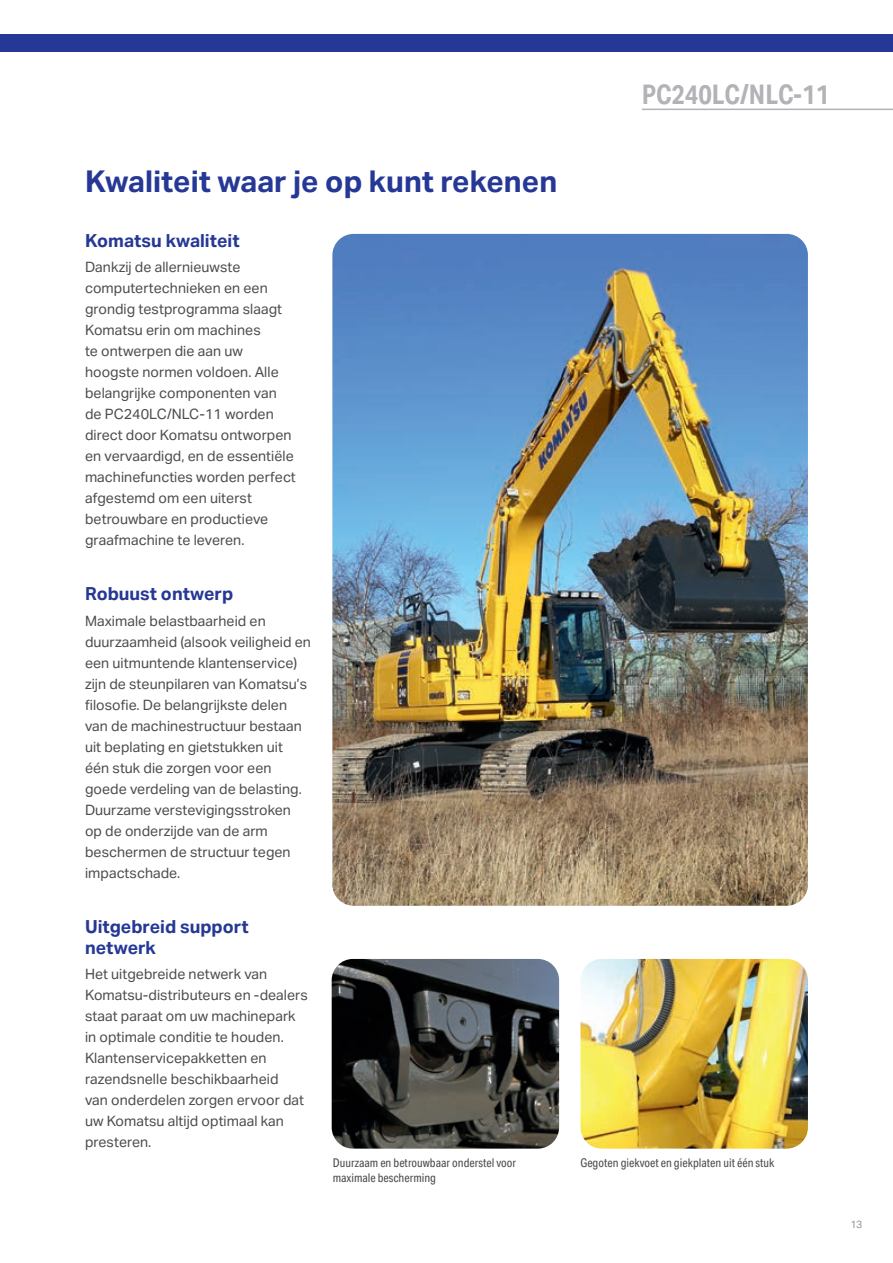
<style>
.page{position:relative;width:893px;height:1263px;background:#fff}
.page>*{position:absolute;margin:0;border:0;box-sizing:border-box;transform-origin:0 0}
.t1{font:700 30px "Aktiv Grotesk";color:#263895}
.t2{font:700 27px "Aktiv Grotesk Cd";color:#b2b3b7}
.t3{font:700 18px/21px "Aktiv Grotesk";color:#263895}
.t4{font:14.25px/21px "Aktiv Grotesk";color:#4b4c4d}
.t5{font:12px/15px "Aktiv Grotesk Cd";color:#4b4c4d}
.t6{font:10.5px "Aktiv Grotesk";color:#939598}
</style>
<div class="page">
<img style="left:332px;top:234px;width:476px;height:672px">
<img style="left:332px;top:959px;width:227px;height:189px">
<img style="left:580px;top:959px;width:228px;height:189px">
<hr style="left:642px;top:109px;width:251px;height:1px;background:#b2b3b7">
<div style="left:0;top:34px;width:893px;height:17px;background:#263895"></div>
<h2 class="t2" style="left:642px;top:79px;width:189px">PC240LC/NLC-11</h2>
<h1 class="t1" style="left:85px;top:164px;width:474px">Kwaliteit waar je op kunt rekenen</h1>
<p class="t3" style="left:85px;top:230px;width:156px">Komatsu kwaliteit</p>
<p class="t4" style="left:85px;top:257px;width:212px">Dankzij de allernieuwste computertechnieken en een grondig testprogramma slaagt<br>Komatsu erin om machines<br>te ontwerpen die aan uw hoogste normen voldoen. Alle belangrijke componenten van de PC240LC/NLC-11 worden direct door Komatsu ontworpen en vervaardigd, en de essentiële machinefuncties worden perfect afgestemd om een uiterst betrouwbare en productieve graafmachine te leveren.</p>
<p class="t3" style="left:85px;top:584px;width:150px">Robuust ontwerp</p>
<p class="t4" style="left:85px;top:610px;width:227px">Maximale belastbaarheid en duurzaamheid (alsook veiligheid en een uitmuntende klantenservice) zijn de steunpilaren van Komatsu’s filosofie. De belangrijkste delen van de machinestructuur bestaan uit beplating en gietstukken uit<br>één stuk die zorgen voor een goede verdeling van de belasting.<br>Duurzame verstevigingsstroken op de onderzijde van de arm beschermen de structuur tegen impactschade.</p>
<p class="t3" style="left:85px;top:916px;width:165px">Uitgebreid support netwerk</p>
<p class="t4" style="left:85px;top:964px;width:224px">Het uitgebreide netwerk van<br>Komatsu-distributeurs en -dealers staat paraat om uw machinepark in optimale conditie te houden.<br>Klantenservicepakketten en razendsnelle beschikbaarheid<br>van onderdelen zorgen ervoor dat uw Komatsu altijd optimaal kan presteren.</p>
<p class="t5" style="left:333px;top:1155px;width:185px">Duurzaam en betrouwbaar onderstel voor maximale bescherming</p>
<p class="t5" style="left:580px;top:1155px;width:195px">Gegoten giekvoet en giekplaten uit één stuk</p>
<p class="t6" style="left:850px;top:1218px;width:14px">13</p>
</div>
